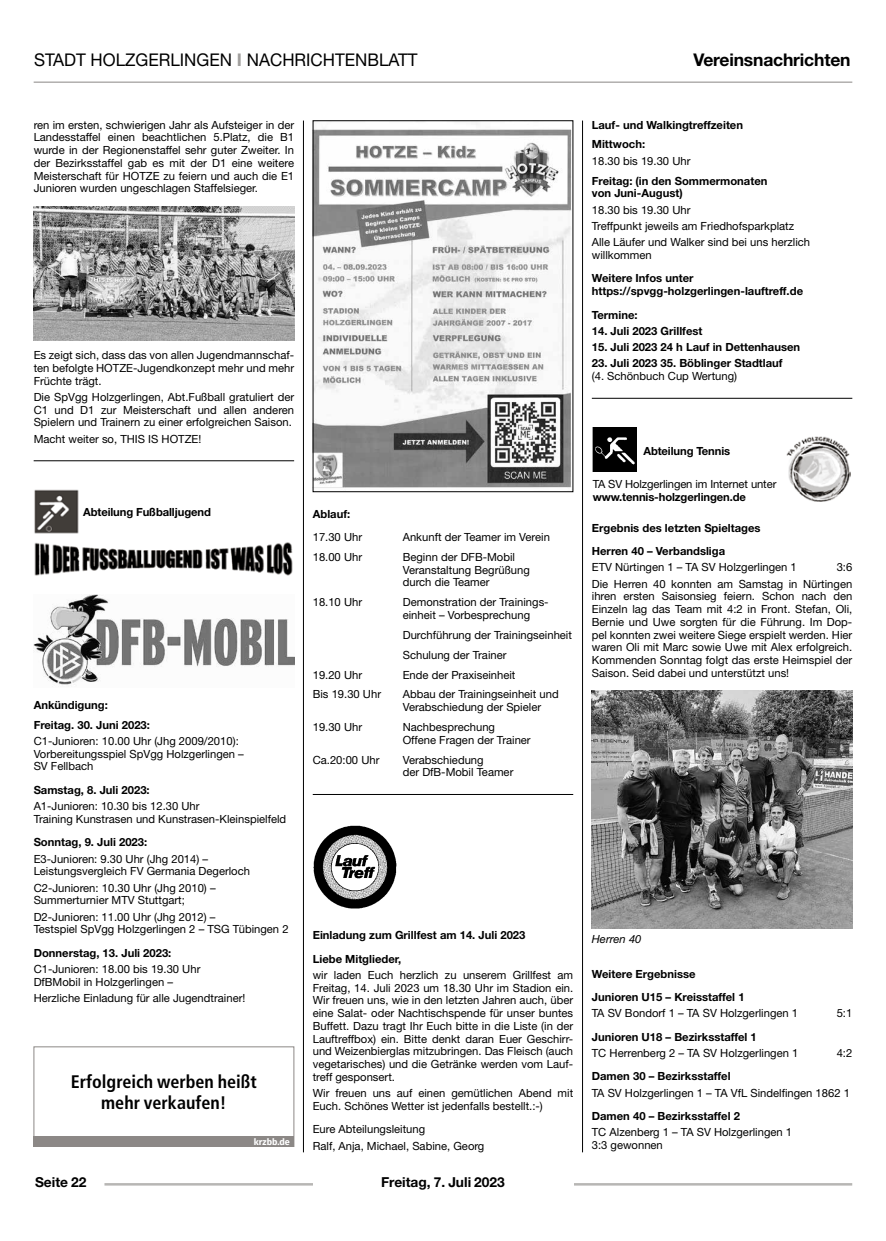
<style>
.page{position:relative;width:886px;height:1241px;background:#fff}
.page>*{position:absolute;margin:0;border:0;box-sizing:border-box;transform-origin:0 0}
.t1{font:700 condensed 18.12px/20.2px "Frutiger LT Pro";color:#000;text-align:center}
.t2{font:17.5px "Helvetica Neue LT Std";color:#000}
.t3{font:700 17.5px "Helvetica Neue LT Std";letter-spacing:-.01em;color:#000}
.t4{font:700 13.75px "Helvetica Neue LT Std";color:#000}
.t5{font:11.25px/12.8px "Helvetica Neue LT Std";color:#000}
.t6{font:700 11.25px/23.4px "Helvetica Neue LT Std";color:#000}
.t7{font:700 11.25px "Helvetica Neue";letter-spacing:-.01em;color:#000}
.t8{font:11.25px "Helvetica Neue";letter-spacing:-.01em;color:#000}
.t9{font:700 11.25px "Helvetica";color:#000}
.t10{font:italic 11.25px "Helvetica Neue LT Std";color:#000}
.t11{font:700 9.12px "Fira Sans";color:#fff}
.s1{font-weight:700;color:#a19f9d}
</style>
<div class="page">
<hr style="left:104px;top:1182px;width:748px;height:3px;background:#b7b6b4">
<div style="left:313px;top:1176px;width:260px;height:18px;background:#fff"></div>
<hr style="left:303px;top:120px;width:1px;height:1032px;background:#000">
<hr style="left:582px;top:120px;width:1px;height:1032px;background:#000">
<hr style="left:34px;top:81px;width:818px;height:2px;background:#a19f9d">
<hr style="left:34px;top:460px;width:260px;height:1px;background:#000">
<img style="left:34px;top:206px;width:260px;height:134px">
<img style="left:34px;top:542px;width:259px;height:34px">
<img style="left:34px;top:489px;width:45px;height:45px">
<img style="left:34px;top:594px;width:260px;height:91px">
<div style="left:34px;top:1136px;width:260px;height:10px;background:#8c8886"></div>
<div style="left:34px;top:1046px;width:260px;height:100px;border:1px solid #8c8886"></div>
<hr style="left:313px;top:794px;width:260px;height:1px;background:#000">
<img style="left:315px;top:122px;width:256px;height:366px">
<div style="left:313px;top:120px;width:260px;height:372px;border:1px solid #000"></div>
<img style="left:313px;top:825px;width:84px;height:84px">
<hr style="left:592px;top:398px;width:260px;height:1px;background:#000">
<img style="left:786px;top:436px;width:65px;height:66px">
<svg style="left:593px;top:427px;width:44px;height:45px"></svg>
<img style="left:593px;top:427px;width:43px;height:44px">
<img style="left:592px;top:690px;width:260px;height:238px">
<h2 class="t2" style="left:34px;top:49px;width:385px">STADT HOLZGERLINGEN <span class="s1">I</span> NACHRICHTENBLATT</h2>
<h2 class="t3" style="left:693px;top:49px;width:159px">Vereinsnachrichten</h2>
<p class="t5" style="left:34px;top:118px;width:262px;text-align:justify">ren im ersten, schwierigen Jahr als Aufsteiger in der Landesstaffel einen beachtlichen 5.Platz, die B1 wurde in der Regionenstaffel sehr guter Zweiter. In der Bezirksstaffel gab es mit der D1 eine weitere Meisterschaft für HOTZE zu feiern und auch die E1<br>Junioren wurden ungeschlagen Staffelsieger.</p>
<p class="t5" style="left:34px;top:348px;width:262px;text-align:justify">Es zeigt sich, dass das von allen Jugendmannschaf&shy;ten befolgte HOTZE-Jugendkonzept mehr und mehr Früchte trägt.</p>
<p class="t5" style="left:34px;top:390px;width:262px;text-align:justify">Die SpVgg Holzgerlingen, Abt.Fußball gratuliert der C1 und D1 zur Meisterschaft und allen anderen Spielern und Trainern zu einer erfolgreichen Saison.</p>
<p class="t5" style="left:34px;top:432px;width:169px">Macht weiter so, THIS IS HOTZE!</p>
<p class="t7" style="left:83px;top:505px;width:129px">Abteilung Fußballjugend</p>
<p class="t6" style="left:34px;top:694px;width:118px;line-height:19.9px">Ankündigung:<br>Freitag. 30. Juni 2023:</p>
<p class="t5" style="left:34px;top:734px;width:212px">C1-Junioren: 10.00 Uhr (Jhg 2009/2010):<br>Vorbereitungsspiel SpVgg Holzgerlingen –<br>SV Fellbach</p>
<p class="t6" style="left:34px;top:777px;width:118px">Samstag, 8. Juli 2023:</p>
<p class="t5" style="left:34px;top:799px;width:254px">A1-Junioren: 10.30 bis 12.30 Uhr<br>Training Kunstrasen und Kunstrasen-Kleinspielfeld</p>
<p class="t6" style="left:34px;top:830px;width:115px">Sonntag, 9. Juli 2023:</p>
<p class="t5" style="left:34px;top:851px;width:218px">E3-Junioren: 9.30 Uhr (Jhg 2014) –<br>Leistungsvergleich FV Germania Degerloch</p>
<p class="t5" style="left:34px;top:880px;width:183px">C2-Junioren: 10.30 Uhr (Jhg 2010) –<br>Summerturnier MTV Stuttgart;</p>
<p class="t5" style="left:34px;top:909px;width:256px">D2-Junioren: 11.00 Uhr (Jhg 2012) –<br>Testspiel SpVgg Holzgerlingen 2 – TSG Tübingen 2</p>
<p class="t6" style="left:34px;top:940px;width:139px">Donnerstag, 13. Juli 2023:</p>
<p class="t5" style="left:34px;top:962px;width:168px">C1-Junioren: 18.00 bis 19.30 Uhr<br>DfBMobil in Holzgerlingen –</p>
<p class="t5" style="left:34px;top:991px;width:213px">Herzliche Einladung für alle Jugendtrainer!</p>
<h1 class="t1" style="left:71px;top:1071px;width:188px">Erfolgreich werben heißt mehr verkaufen!</h1>
<p class="t11" style="left:254px;top:1135px;width:37px">krzbb.de</p>
<p class="t6" style="left:313px;top:501px;width:39px">Ablauf:</p>
<p class="t5" style="left:313px;top:530px;width:51px">17.30 Uhr</p>
<p class="t5" style="left:403px;top:530px;width:149px">Ankunft der Teamer im Verein</p>
<p class="t5" style="left:313px;top:550px;width:51px">18.00 Uhr</p>
<p class="t5" style="left:403px;top:550px;width:129px">Beginn der DFB-Mobil<br>Veranstaltung Begrüßung durch die Teamer</p>
<p class="t5" style="left:313px;top:595px;width:51px">18.10 Uhr</p>
<p class="t5" style="left:403px;top:595px;width:147px">Demonstration der Trainings&shy;einheit – Vorbesprechung</p>
<p class="t5" style="left:403px;top:624px;width:171px;line-height:19.9px">Durchführung der Trainingseinheit<br>Schulung der Trainer</p>
<p class="t5" style="left:313px;top:668px;width:51px">19.20 Uhr</p>
<p class="t5" style="left:403px;top:668px;width:114px">Ende der Praxiseinheit</p>
<p class="t5" style="left:313px;top:687px;width:70px">Bis 19.30 Uhr</p>
<p class="t5" style="left:403px;top:687px;width:157px">Abbau der Trainingseinheit und<br>Verabschiedung der Spieler</p>
<p class="t5" style="left:313px;top:720px;width:51px">19.30 Uhr</p>
<p class="t5" style="left:403px;top:720px;width:129px">Nachbesprechung<br>Offene Fragen der Trainer</p>
<p class="t5" style="left:313px;top:753px;width:68px">Ca.20:00 Uhr</p>
<p class="t5" style="left:403px;top:753px;width:112px">Verabschiedung<br>der DfB-Mobil Teamer</p>
<p class="t6" style="left:313px;top:923px;width:214px">Einladung zum Grillfest am 14. Juli 2023<br>Liebe Mitglieder,</p>
<p class="t5" style="left:313px;top:968px;width:262px;text-align:justify">wir laden Euch herzlich zu unserem Grillfest am Freitag, 14. Juli 2023 um 18.30 Uhr im Stadion ein.<br>Wir freuen uns, wie in den letzten Jahren auch, über eine Salat- oder Nachtischspende für unser buntes Buffett. Dazu tragt Ihr Euch bitte in die Liste (in der Lauftreffbox) ein. Bitte denkt daran Euer Geschirr&shy;und Weizenbierglas mitzubringen. Das Fleisch (auch vegetarisches) und die Getränke werden vom Lauf&shy;treff gesponsert.</p>
<p class="t5" style="left:313px;top:1086px;width:262px">Wir freuen uns auf einen gemütlichen Abend mit<br>Euch. Schönes Wetter ist jedenfalls bestellt.:-)</p>
<p class="t5" style="left:313px;top:1120px;width:173px;line-height:16.2px">Eure Abteilungsleitung<br>Ralf, Anja, Michael, Sabine, Georg</p>
<p class="t4" style="left:35px;top:1173px;width:53px">Seite 22</p>
<p class="t4" style="left:381px;top:1173px;width:125px">Freitag, 7. Juli 2023</p>
<p class="t6" style="left:592px;top:114px;width:153px;line-height:19.9px">Lauf- und Walkingtreffzeiten<br>Mittwoch:</p>
<p class="t5" style="left:592px;top:154px;width:100px">18.30 bis 19.30 Uhr</p>
<p class="t6" style="left:592px;top:174px;width:177px;line-height:12.8px">Freitag: (in den Sommermonaten von Juni-August)</p>
<p class="t5" style="left:592px;top:201px;width:220px;line-height:16.2px">18.30 bis 19.30 Uhr<br>Treffpunkt jeweils am Friedhofsparkplatz<br>Alle Läufer und Walker sind bei uns herzlich</p>
<p class="t5" style="left:592px;top:248px;width:61px">willkommen</p>
<p class="t6" style="left:592px;top:272px;width:213px;line-height:12.8px">Weitere Infos unter https://spvgg-holzgerlingen-lauftreff.de</p>
<p class="t6" style="left:592px;top:302px;width:47px">Termine:</p>
<p class="t6" style="left:592px;top:319px;width:112px">14. Juli 2023 Grillfest</p>
<p class="t6" style="left:592px;top:335px;width:210px">15. Juli 2023 24 h Lauf in Dettenhausen</p>
<p class="t6" style="left:592px;top:351px;width:192px">23. Juli 2023 35. Böblinger Stadtlauf</p>
<p class="t5" style="left:592px;top:369px;width:147px">(4. Schönbuch Cup Wertung)</p>
<p class="t9" style="left:645px;top:440px;width:90px">Abteilung Tennis</p>
<p class="t8" style="left:593px;top:477px;width:185px">TA SV Holzgerlingen im Internet unter</p>
<p class="t7" style="left:593px;top:490px;width:155px">www.tennis-holzgerlingen.de</p>
<p class="t6" style="left:592px;top:515px;width:170px">Ergebnis des letzten Spieltages<br>Herren 40 – Verbandsliga</p>
<p class="t5" style="left:592px;top:560px;width:207px">ETV Nürtingen 1 – TA SV Holzgerlingen 1</p>
<p class="t7" style="left:643px;top:444px;width:88px">Abteilung Tennis</p>
<p class="t5" style="left:592px;top:559px;width:262px;line-height:16.2px;text-align:right">3:6<br>Die Herren 40 konnten am Samstag in Nürtingen</p>
<p class="t5" style="left:592px;top:589px;width:262px;text-align:justify">ihren ersten Saisonsieg feiern. Schon nach den Einzeln lag das Team mit 4:2 in Front. Stefan, Oli, Bernie und Uwe sorgten für die Führung. Im Dop&shy;pel konnten zwei weitere Siege erspielt werden. Hier waren Oli mit Marc sowie Uwe mit Alex erfolgreich.<br>Kommenden Sonntag folgt das erste Heimspiel der Saison. Seid dabei und unterstützt uns!</p>
<p class="t10" style="left:592px;top:932px;width:51px">Herren 40</p>
<p class="t6" style="left:592px;top:961px;width:154px">Weitere Ergebnisse<br>Junioren U15 – Kreisstaffel 1</p>
<p class="t5" style="left:592px;top:1006px;width:208px">TA SV Bondorf 1 – TA SV Holzgerlingen 1</p>
<p class="t5" style="left:837px;top:1006px;width:17px">5:1</p>
<p class="t6" style="left:592px;top:1024px;width:167px">Junioren U18 – Bezirksstaffel 1</p>
<p class="t5" style="left:592px;top:1046px;width:208px">TC Herrenberg 2 – TA SV Holzgerlingen 1</p>
<p class="t5" style="left:837px;top:1046px;width:17px">4:2</p>
<p class="t6" style="left:592px;top:1064px;width:140px">Damen 30 – Bezirksstaffel</p>
<p class="t5" style="left:592px;top:1085px;width:260px">TA SV Holzgerlingen 1 – TA VfL Sindelfingen 1862 1</p>
<p class="t6" style="left:592px;top:1103px;width:150px">Damen 40 – Bezirksstaffel 2</p>
<p class="t5" style="left:592px;top:1125px;width:202px">TC Alzenberg 1 – TA SV Holzgerlingen 1<br>3:3 gewonnen</p>
</div>
